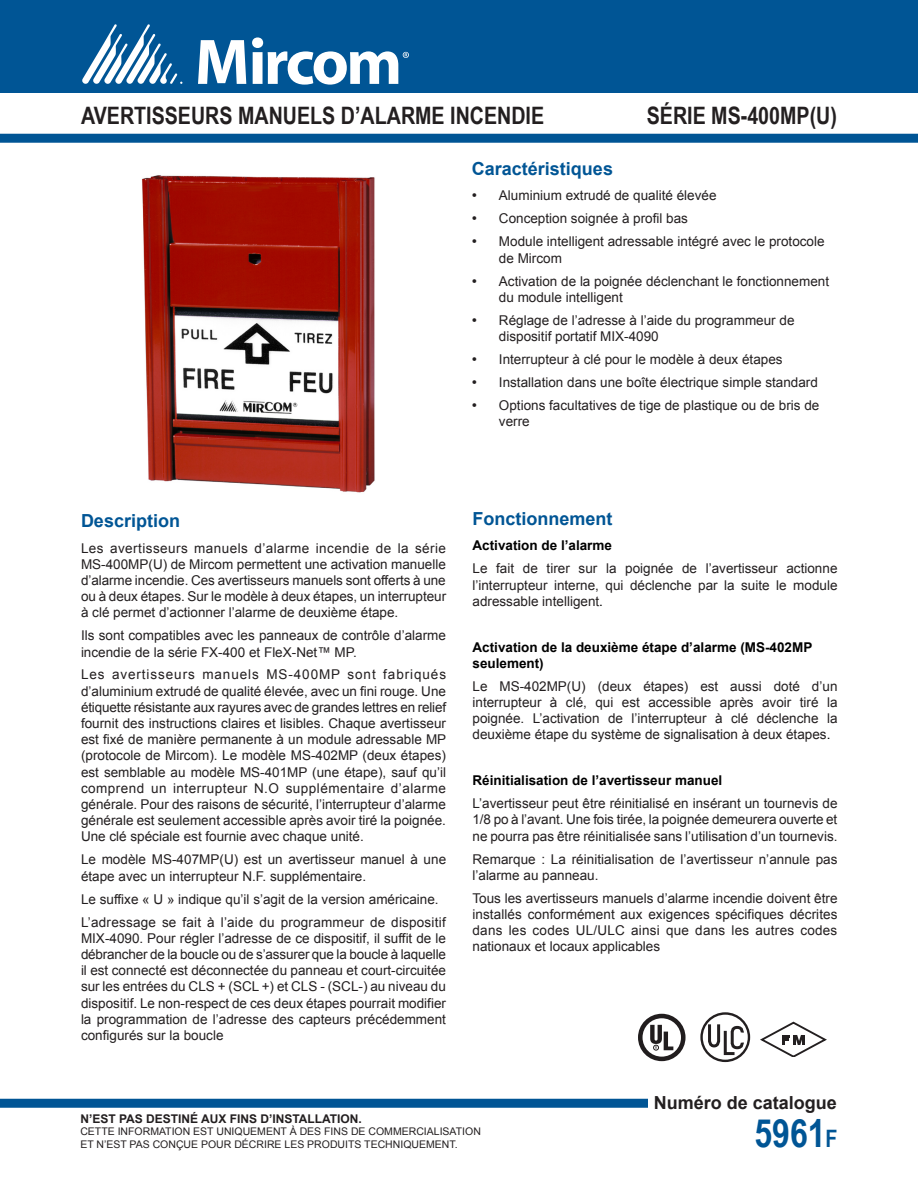
<style>
.page{position:relative;width:918px;height:1188px;background:#fff}
.page>*{position:absolute;margin:0;border:0;box-sizing:border-box;transform-origin:0 0}
.ParaStyle01-Leading{font:700 39px "Arial Narrow";color:#005595}
.ParaStyle02-Leading{font:700 24px "Arial Narrow";color:#231f20}
.ParaStyle01-Leading-2{font:700 18px "Arial";color:#005595}
.ParaStyle01-Leading-3{font:700 18px "Arial";color:#231f20}
.ParaStyle01-Leading-4{font:13.5px/16.2px "Arial";color:#231f20;text-align:justify}
.ParaStyle01-Leading-5{font:700 13.5px/16.2px "Arial";color:#000}
.ParaStyle01-Leading-6{font:700 12px "Arial";color:#231f20}
.ParaStyle01-Leading-7{font:10.5px/12.6px "Arial";color:#231f20}
.s1{font-family:"Times New Roman";font-size:15px}
.s2{color:#000}
.s3{font-size:24px}
</style>
<div class="page">
<div style="left:0;top:0;width:918px;height:93px;background:#005595"></div>
<svg style="left:198px;top:40px;width:48px;height:44px"></svg>
<svg style="left:82px;top:24px;width:100px;height:60px"></svg>
<svg style="left:252px;top:37px;width:157px;height:48px"></svg>
<div style="left:0;top:134px;width:918px;height:9px;background:#005595"></div>
<div style="left:0;top:1099px;width:648px;height:9px;background:#005595"></div>
<div style="left:638px;top:1014px;width:48px;height:47px;border:5px solid #211d1e;border-radius:50%"></div>
<svg style="left:650px;top:1025px;width:23px;height:25px"></svg>
<div style="left:700px;top:1012px;width:50px;height:50px;border:2px solid #231f20;border-radius:50%"></div>
<svg style="left:707px;top:1021px;width:39px;height:36px"></svg>
<img style="left:142px;top:175px;width:233px;height:318px">
<svg style="left:760px;top:1022px;width:67px;height:35px"></svg>
<p class="ParaStyle02-Leading" style="left:81px;top:97px;width:465px">AVERTISSEURS MANUELS D’ALARME INCENDIE</p>
<p class="ParaStyle02-Leading" style="left:647px;top:97px;width:192px">SÉRIE MS-400MP(U)</p>
<p class="ParaStyle01-Leading-2" style="left:472px;top:157px;width:143px">Caractéristiques</p>
<p class="ParaStyle01-Leading-4" style="left:472px;top:188px;width:246px"><span class="s1">•</span> Aluminium extrudé de qualité élevée</p>
<p class="ParaStyle01-Leading-4" style="left:472px;top:211px;width:218px"><span class="s1">•</span> Conception soignée à profil bas</p>
<p class="ParaStyle01-Leading-4" style="left:499px;top:234px;width:327px;text-indent:-27px"><span class="s1">•</span> Module intelligent adressable intégré avec le protocole de Mircom</p>
<p class="ParaStyle01-Leading-4" style="left:499px;top:273px;width:332px;text-indent:-27px"><span class="s1">•</span> Activation de la poignée déclenchant le fonctionnement du module intelligent</p>
<p class="ParaStyle01-Leading-4" style="left:499px;top:312px;width:297px;text-indent:-27px"><span class="s1">•</span> Réglage de l’adresse à l’aide du programmeur de dispositif portatif MIX-4090</p>
<p class="ParaStyle01-Leading-4" style="left:472px;top:351px;width:312px"><span class="s1">•</span> Interrupteur à clé pour le modèle à deux étapes</p>
<p class="ParaStyle01-Leading-4" style="left:472px;top:374px;width:347px"><span class="s1">•</span> Installation dans une boîte électrique simple standard</p>
<p class="ParaStyle01-Leading-4" style="left:499px;top:397px;width:322px;text-indent:-27px"><span class="s1">•</span> Options facultatives de tige de plastique ou de bris de verre</p>
<p class="ParaStyle01-Leading-2" style="left:81px;top:509px;width:101px">Description</p>
<p class="ParaStyle01-Leading-4" style="left:81px;top:540px;width:367px">Les avertisseurs manuels d’alarme incendie de la série MS-400MP(U) de Mircom permettent une activation manuelle d’alarme incendie. Ces avertisseurs manuels sont offerts à une ou à deux étapes. Sur le modèle à deux étapes, un interrupteur à clé permet d’actionner l’alarme de deuxième étape.</p>
<p class="ParaStyle01-Leading-4" style="left:81px;top:628px;width:367px">Ils sont compatibles avec les panneaux de contrôle d’alarme incendie de la série FX-400 et FleX-Net™ MP.</p>
<p class="ParaStyle01-Leading-4" style="left:81px;top:667px;width:367px">Les avertisseurs manuels MS-400MP sont fabriqués d’aluminium extrudé de qualité élevée, avec un fini rouge. Une étiquette résistante aux rayures avec de grandes lettres en relief fournit des instructions claires et lisibles. Chaque avertisseur est fixé de manière permanente à un module adressable MP (protocole de Mircom). Le modèle MS-402MP (deux étapes) est semblable au modèle MS-401MP (une étape), sauf qu’il comprend un interrupteur N.O supplémentaire d’alarme générale. Pour des raisons de sécurité, l’interrupteur d’alarme générale est seulement accessible après avoir tiré la poignée.<br>Une clé spéciale est fournie avec chaque unité.</p>
<p class="ParaStyle01-Leading-4" style="left:81px;top:852px;width:367px">Le modèle MS-407MP(U) est un avertisseur manuel à une étape avec un interrupteur N.F. supplémentaire.</p>
<p class="ParaStyle01-Leading-4" style="left:81px;top:891px;width:359px">Le suffixe « U » indique qu’il s’agit de la version américaine.</p>
<p class="ParaStyle01-Leading-4" style="left:81px;top:914px;width:367px">L’adressage se fait à l’aide du programmeur de dispositif MIX-4090. Pour régler l’adresse de ce dispositif, il suffit de le débrancher de la boucle ou de s’assurer que la boucle à laquelle il est connecté est déconnectée du panneau et court-circuitée sur les entrées du CLS + (SCL +) et CLS - (SCL-) au niveau du dispositif. Le non-respect de ces deux étapes pourrait modifier la programmation de l’adresse des capteurs précédemment configurés sur la boucle</p>
<p class="ParaStyle01-Leading-2" style="left:472px;top:507px;width:142px">Fonctionnement</p>
<p class="ParaStyle01-Leading-5" style="left:472px;top:538px;width:141px">Activation de l’alarme</p>
<p class="ParaStyle01-Leading-4" style="left:472px;top:561px;width:367px">Le fait de tirer sur la poignée de l’avertisseur actionne l’interrupteur interne, qui déclenche par la suite le module adressable intelligent<span class="s2">.</span></p>
<p class="ParaStyle01-Leading-5" style="left:472px;top:639px;width:341px">Activation de la deuxième étape d’alarme (MS-402MP seulement)</p>
<p class="ParaStyle01-Leading-4" style="left:472px;top:678px;width:367px">Le MS-402MP(U) (deux étapes) est aussi doté d’un interrupteur à clé, qui est accessible après avoir tiré la poignée. L’activation de l’interrupteur à clé déclenche la deuxième étape du système de signalisation à deux étapes<span class="s2">.</span></p>
<p class="ParaStyle01-Leading-5" style="left:472px;top:773px;width:251px">Réinitialisation de l’avertisseur manuel</p>
<p class="ParaStyle01-Leading-4" style="left:472px;top:796px;width:367px">L’avertisseur peut être réinitialisé en insérant un tournevis de 1/8 po à l’avant. Une fois tirée, la poignée demeurera ouverte et ne pourra pas être réinitialisée sans l’utilisation d’un tournevis.</p>
<p class="ParaStyle01-Leading-4" style="left:472px;top:851px;width:367px">Remarque : La réinitialisation de l’avertisseur n’annule pas l’alarme au panneau.</p>
<p class="ParaStyle01-Leading-4" style="left:472px;top:890px;width:367px">Tous les avertisseurs manuels d’alarme incendie doivent être installés conformément aux exigences spécifiques décrites dans les codes UL/ULC ainsi que dans les autres codes nationaux et locaux applicables</p>
<p class="ParaStyle01-Leading-3" style="left:654px;top:1091px;width:185px">Numéro de catalogue</p>
<p class="ParaStyle01-Leading-6" style="left:80px;top:1110px;width:283px">N’EST PAS DESTINÉ AUX FINS D’INSTALLATION.</p>
<p class="ParaStyle01-Leading-7" style="left:80px;top:1125px;width:402px">CETTE INFORMATION EST UNIQUEMENT À DES FINS DE COMMERCIALISATION<br>ET N’EST PAS CONÇUE POUR DÉCRIRE LES PRODUITS TECHNIQUEMENT.</p>
<p class="ParaStyle01-Leading" style="left:754px;top:1104px;width:85px">5961<span class="s3">F</span></p>
</div>
